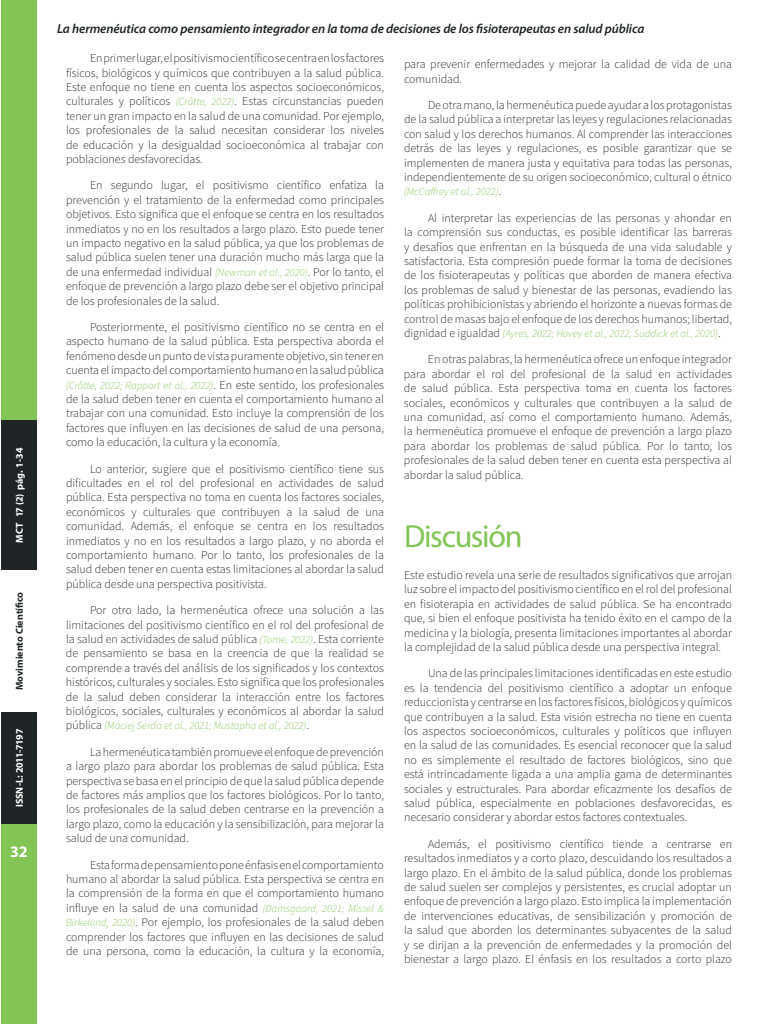
<style>
.page{position:relative;width:768px;height:1024px;background:#fff}
.page>*{position:absolute;margin:0;border:0;box-sizing:border-box;transform-origin:0 0}
.t1{font:32px "Myriad Pro";letter-spacing:-.04em;color:#82c555}
.t2{font:700 16px "Myriad Pro";color:#fff}
.t3{font:italic 600 13px "Myriad Pro";letter-spacing:-.01em;color:#1f2426}
.t4{font:300 12px/14.4px "Source Sans Pro";color:#1f2426;text-align:justify}
.t5{font:italic 300 10.8px "Source Sans Pro";color:#82c555}
.t6{font:700 10px "Myriad Pro";letter-spacing:-.005em;color:#fff}
.t7{font:700 10px "Myriad Pro";color:#1f2426}
.s1{font-style:italic;font-size:10.8px;color:#82c555}
.s2{font-style:normal;font-size:12px;color:#1f2426}
</style>
<div class="page">
<div style="left:1px;top:712px;width:36px;height:312px;background:#82c555"></div>
<div style="left:1px;top:0;width:36px;height:570px;background:#82c555"></div>
<div style="left:1px;top:420px;width:36px;height:150px;background:#1f2426"></div>
<div style="left:1px;top:712px;width:36px;height:112px;background:#1f2426"></div>
<p class="t6" style="left:13px;top:543px;width:97px;rotate:-90deg">MCT 17 (2) pág. 1-34</p>
<p class="t7" style="left:13px;top:690px;width:100px;rotate:-90deg">Movimiento Científico</p>
<p class="t6" style="left:13px;top:807px;width:80px;rotate:-90deg">ISSN-L: 2011-7197</p>
<h2 class="t2" style="left:10px;top:841px;width:19px">32</h2>
<p class="t3" style="left:57px;top:20px;width:589px">La hermenéutica como pensamiento integrador en la toma de decisiones de los fisioterapeutas en salud pública</p>
<p class="t4" style="left:66px;top:51px;width:320px;text-indent:24px">En primer lugar, el positivismo científico se centra en los factores físicos, biológicos y químicos que contribuyen a la salud pública.<br>Este enfoque no tiene en cuenta los aspectos socioeconómicos, culturales y políticos <span class="s1">(Crôtte, 2022)</span>. Estas circunstancias pueden tener un gran impacto en la salud de una comunidad. Por ejemplo, los profesionales de la salud necesitan considerar los niveles de educación y la desigualdad socioeconómica al trabajar con poblaciones desfavorecidas.</p>
<p class="t4" style="left:66px;top:179px;width:320px;text-indent:24px">En segundo lugar, el positivismo científico enfatiza la prevención y el tratamiento de la enfermedad como principales objetivos. Esto significa que el enfoque se centra en los resultados inmediatos y no en los resultados a largo plazo. Esto puede tener un impacto negativo en la salud pública, ya que los problemas de salud pública suelen tener una duración mucho más larga que la de una enfermedad individual <span class="s1">(Newman et al., 2020)</span>. Por lo tanto, el enfoque de prevención a largo plazo debe ser el objetivo principal de los profesionales de la salud.</p>
<p class="t4" style="left:66px;top:320px;width:320px;text-indent:24px">Posteriormente, el positivismo científico no se centra en el aspecto humano de la salud pública. Esta perspectiva aborda el fenómeno desde un punto de vista puramente objetivo, sin tener en cuenta el impacto del comportamiento humano en la salud pública</p>
<p class="t5" style="left:66px;top:378px;width:320px">(Crôtte, 2022; Rapport et al., 2022)<span class="s2">. En este sentido, los profesionales</span></p>
<p class="t4" style="left:66px;top:392px;width:320px">de la salud deben tener en cuenta el comportamiento humano al trabajar con una comunidad. Esto incluye la comprensión de los factores que influyen en las decisiones de salud de una persona, como la educación, la cultura y la economía.</p>
<p class="t4" style="left:66px;top:462px;width:320px;text-indent:24px">Lo anterior, sugiere que el positivismo científico tiene sus dificultades en el rol del profesional en actividades de salud pública. Esta perspectiva no toma en cuenta los factores sociales, económicos y culturales que contribuyen a la salud de una comunidad. Además, el enfoque se centra en los resultados inmediatos y no en los resultados a largo plazo, y no aborda el comportamiento humano. Por lo tanto, los profesionales de la salud deben tener en cuenta estas limitaciones al abordar la salud pública desde una perspectiva positivista.</p>
<p class="t4" style="left:66px;top:603px;width:320px;text-indent:24px">Por otro lado, la hermenéutica ofrece una solución a las limitaciones del positivismo científico en el rol del profesional de la salud en actividades de salud pública <span class="s1">(Tome, 2022)</span>. Esta corriente de pensamiento se basa en la creencia de que la realidad se comprende a través del análisis de los significados y los contextos históricos, culturales y sociales. Esto significa que los profesionales de la salud deben considerar la interacción entre los factores biológicos, sociales, culturales y económicos al abordar la salud</p>
<p class="t5" style="left:66px;top:719px;width:245px"><span class="s2">pública</span> (Maciej Serda et al., 2021; Mustapha et al., 2022)<span class="s2">.</span></p>
<p class="t4" style="left:66px;top:745px;width:320px;text-indent:24px">La hermenéutica también promueve el enfoque de prevención a largo plazo para abordar los problemas de salud pública. Esta perspectiva se basa en el principio de que la salud pública depende de factores más amplios que los factores biológicos. Por lo tanto, los profesionales de la salud deben centrarse en la prevención a largo plazo, como la educación y la sensibilización, para mejorar la salud de una comunidad.</p>
<p class="t4" style="left:66px;top:858px;width:320px;text-indent:24px">Esta forma de pensamiento pone énfasis en el comportamiento humano al abordar la salud pública. Esta perspectiva se centra en la comprensión de la forma en que el comportamiento humano influye en la salud de una comunidad <span class="s1">(Damsgaard, 2021; Missel &amp; Birkelund, 2020)</span>. Por ejemplo, los profesionales de la salud deben comprender los factores que influyen en las decisiones de salud de una persona, como la educación, la cultura y la economía,</p>
<p class="t4" style="left:404px;top:57px;width:330px">para prevenir enfermedades y mejorar la calidad de vida de una comunidad.</p>
<p class="t4" style="left:404px;top:98px;width:330px;text-indent:24px">De otra mano, la hermenéutica puede ayudar a los protagonistas de la salud pública a interpretar las leyes y regulaciones relacionadas con salud y los derechos humanos. Al comprender las interacciones detrás de las leyes y regulaciones, es posible garantizar que se implementen de manera justa y equitativa para todas las personas, independientemente de su origen socioeconómico, cultural o étnico</p>
<p class="t5" style="left:404px;top:185px;width:99px">(McCaffrey et al., 2022)<span class="s2">.</span></p>
<p class="t4" style="left:404px;top:211px;width:330px;text-indent:24px">Al interpretar las experiencias de las personas y ahondar en la comprensión sus conductas, es posible identificar las barreras y desafíos que enfrentan en la búsqueda de una vida saludable y satisfactoria. Esta compresión puede formar la toma de decisiones de los fisioterapeutas y políticas que aborden de manera efectiva los problemas de salud y bienestar de las personas, evadiendo las políticas prohibicionistas y abriendo el horizonte a nuevas formas de control de masas bajo el enfoque de los derechos humanos; libertad,</p>
<p class="t5" style="left:404px;top:326px;width:318px"><span class="s2">dignidad e igualdad</span> (Ayres, 2022; Hovey et al., 2022; Suddick et al., 2020)<span class="s2">.</span></p>
<p class="t4" style="left:404px;top:353px;width:330px;text-indent:24px">En otras palabras, la hermenéutica ofrece un enfoque integrador para abordar el rol del profesional de la salud en actividades de salud pública. Esta perspectiva toma en cuenta los factores sociales, económicos y culturales que contribuyen a la salud de una comunidad, así como el comportamiento humano. Además, la hermenéutica promueve el enfoque de prevención a largo plazo para abordar los problemas de salud pública. Por lo tanto, los profesionales de la salud deben tener en cuenta esta perspectiva al abordar la salud pública.</p>
<h1 class="t1" style="left:404px;top:516px;width:120px">Discusión</h1>
<p class="t4" style="left:404px;top:568px;width:330px">Este estudio revela una serie de resultados significativos que arrojan luz sobre el impacto del positivismo científico en el rol del profesional en fisioterapia en actividades de salud pública. Se ha encontrado que, si bien el enfoque positivista ha tenido éxito en el campo de la medicina y la biología, presenta limitaciones importantes al abordar la complejidad de la salud pública desde una perspectiva integral.</p>
<p class="t4" style="left:404px;top:667px;width:330px;text-indent:24px">Una de las principales limitaciones identificadas en este estudio es la tendencia del positivismo científico a adoptar un enfoque reduccionista y centrarse en los factores físicos, biológicos y químicos que contribuyen a la salud. Esta visión estrecha no tiene en cuenta los aspectos socioeconómicos, culturales y políticos que influyen en la salud de las comunidades. Es esencial reconocer que la salud no es simplemente el resultado de factores biológicos, sino que está intrincadamente ligada a una amplia gama de determinantes sociales y estructurales. Para abordar eficazmente los desafíos de salud pública, especialmente en poblaciones desfavorecidas, es necesario considerar y abordar estos factores contextuales.</p>
<p class="t4" style="left:404px;top:837px;width:330px;text-indent:24px">Además, el positivismo científico tiende a centrarse en resultados inmediatos y a corto plazo, descuidando los resultados a largo plazo. En el ámbito de la salud pública, donde los problemas de salud suelen ser complejos y persistentes, es crucial adoptar un enfoque de prevención a largo plazo. Esto implica la implementación de intervenciones educativas, de sensibilización y promoción de la salud que aborden los determinantes subyacentes de la salud y se dirijan a la prevención de enfermedades y la promoción del bienestar a largo plazo. El énfasis en los resultados a corto plazo</p>
</div>
